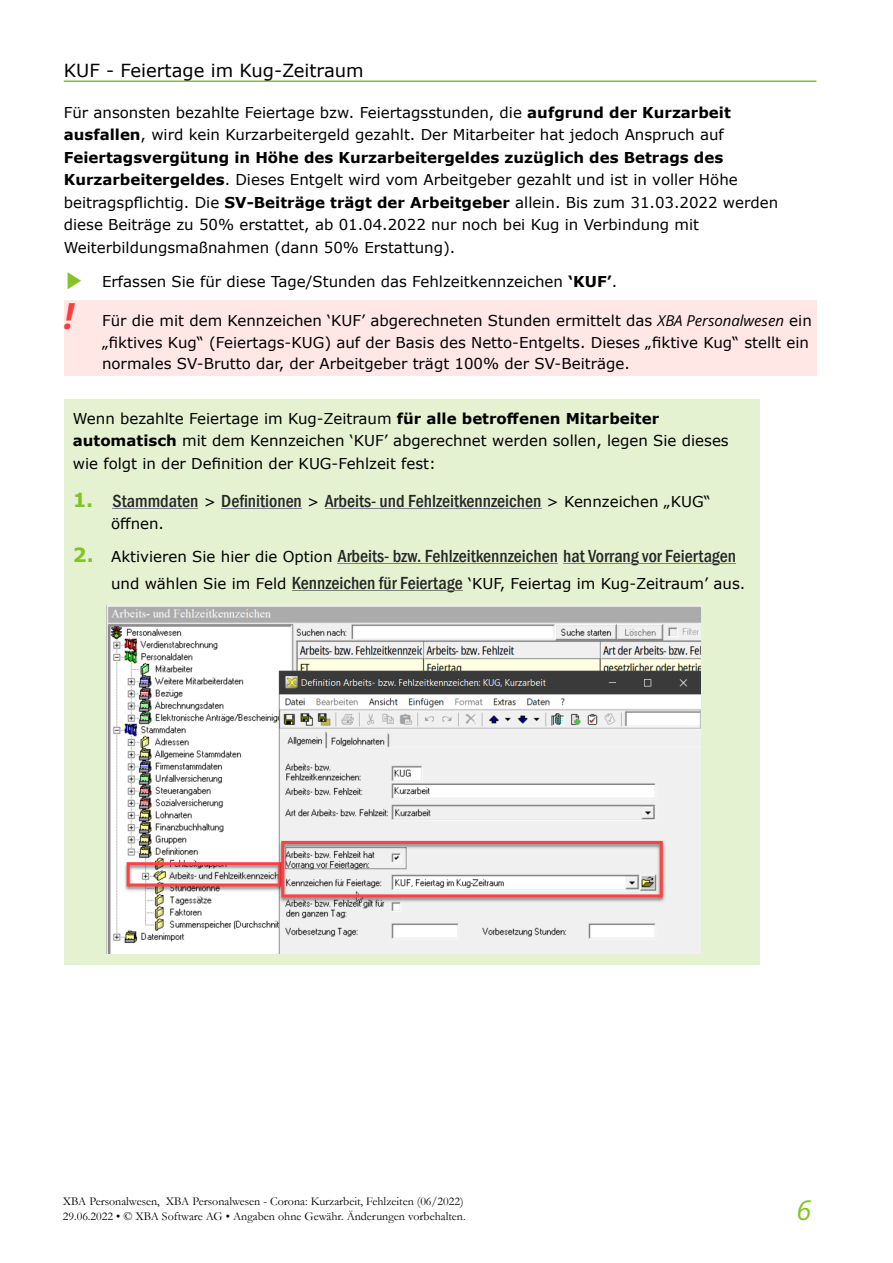
<style>
.page{position:relative;width:893px;height:1263px;background:#fff}
.page>*{position:absolute;margin:0;border:0;box-sizing:border-box;transform-origin:0 0}
.t1{font:italic 700 36px "Open Sans";color:rgb(255 0 0/.74)}
.t2{font:italic 27px "Open Sans";color:#84c325}
.t3{font:500 condensed 18px "Franklin Gothic";color:#262626}
.t4{font:18px "Verdana";color:#000}
.t5{font:15px/22.5px "Verdana";color:#000}
.t6{font:12px/15px "Garamond";color:#000}
.s1{font-weight:700}
.s2{font-family:"Malgun Gothic";font-size:21px;color:#84c325}
.s3{font-family:"Open Sans";font-style:italic}
.s4{font-family:"Verdana";font-weight:700;font-stretch:normal;font-size:19.5px;color:#84c325}
.s5{font-family:"Verdana";font-weight:400;font-stretch:normal;font-size:15px;color:#000}
.s6{font-family:"Franklin Gothic";font-weight:500;font-stretch:condensed;font-size:18px;color:#262626}
</style>
<div class="page">
<hr style="left:64px;top:80px;width:752px;height:2px;background:#84c325">
<div style="left:64px;top:301px;width:752px;height:75px;background:#ffe7e5"></div>
<div style="left:64px;top:399px;width:696px;height:566px;background:#e5f2d1"></div>
<hr style="left:113px;top:508px;width:85px;height:1px;background:#808080">
<hr style="left:221px;top:508px;width:81px;height:1px;background:#808080">
<hr style="left:325px;top:508px;width:216px;height:1px;background:#808080">
<hr style="left:338px;top:563px;width:220px;height:1px;background:#808080">
<hr style="left:563px;top:563px;width:173px;height:1px;background:#808080">
<hr style="left:292px;top:590px;width:171px;height:1px;background:#808080">
<img style="left:107px;top:606px;width:594px;height:347px">
<p class="t4" style="left:64px;top:64px;width:301px">KUF - Feiertage im Kug-Zeitraum</p>
<p class="t5" style="left:64px;top:103px;width:716px">Für ansonsten bezahlte Feiertage bzw. Feiertagsstunden, die <span class="s1">aufgrund der Kurzarbeit ausfallen</span>, wird kein Kurzarbeitergeld gezahlt. Der Mitarbeiter hat jedoch Anspruch auf <span class="s1">Feiertagsvergütung in Höhe des Kurzarbeitergeldes zuzüglich des Betrags des Kurzarbeitergeldes</span>. Dieses Entgelt wird vom Arbeitgeber gezahlt und ist in voller Höhe beitragspflichtig. Die <span class="s1">SV-Beiträge trägt der Arbeitgeber</span> allein. Bis zum 31.03.2022 werden diese Beiträge zu 50% erstattet, ab 01.04.2022 nur noch bei Kug in Verbindung mit Weiterbildungsmaßnahmen (dann 50% Erstattung).</p>
<p class="t5" style="left:64px;top:272px;width:555px"><span class="s2">▶</span> Erfassen Sie für diese Tage/Stunden das Fehlzeitkennzeichen <span class="s1">‘KUF’</span>.</p>
<h1 class="t1" style="left:64px;top:291px;width:12px">!</h1>
<p class="t5" style="left:102px;top:312px;width:711px;line-height:21px">Für die mit dem Kennzeichen ‘KUF’ abgerechneten Stunden ermittelt das <span class="s3">XBA Personalwesen</span> ein „fiktives Kug“ (Feiertags-KUG) auf der Basis des Netto-Entgelts. Dieses „fiktive Kug“ stellt ein normales SV-Brutto dar, der Arbeitgeber trägt 100% der SV-Beiträge.</p>
<p class="t5" style="left:73px;top:408px;width:657px">Wenn bezahlte Feiertage im Kug-Zeitraum <span class="s1">für alle betroffenen Mitarbeiter automatisch</span> mit dem Kennzeichen ‘KUF’ abgerechnet werden sollen, legen Sie dieses wie folgt in der Definition der KUG-Fehlzeit fest:</p>
<p class="t3" style="left:73px;top:494px;width:639px"><span class="s4">1.</span> Stammdaten <span class="s5">&gt;</span> Definitionen <span class="s5">&gt;</span> Arbeits- und Fehlzeitkennzeichen <span class="s5">&gt; Kennzeichen „KUG“</span></p>
<p class="t5" style="left:111px;top:514px;width:55px">öffnen.</p>
<p class="t3" style="left:73px;top:549px;width:665px"><span class="s4">2.</span> <span class="s5">Aktivieren Sie hier die Option</span> Arbeits- bzw. Fehlzeitkennzeichen hat Vorrang vor Feiertagen</p>
<p class="t5" style="left:111px;top:573px;width:636px">und wählen Sie im Feld <span class="s6">Kennzeichen für Feiertage</span> ‘KUF, Feiertag im Kug-Zeitraum’ aus.</p>
<p class="t6" style="left:63px;top:1195px;width:404px">XBA Personalwesen, XBA Personalwesen - Corona: Kurzarbeit, Fehlzeiten (06/2022)<br>29.06.2022 • © XBA Software AG • Angaben ohne Gewähr. Änderungen vorbehalten.</p>
<h2 class="t2" style="left:796px;top:1191px;width:16px">6</h2>
</div>
